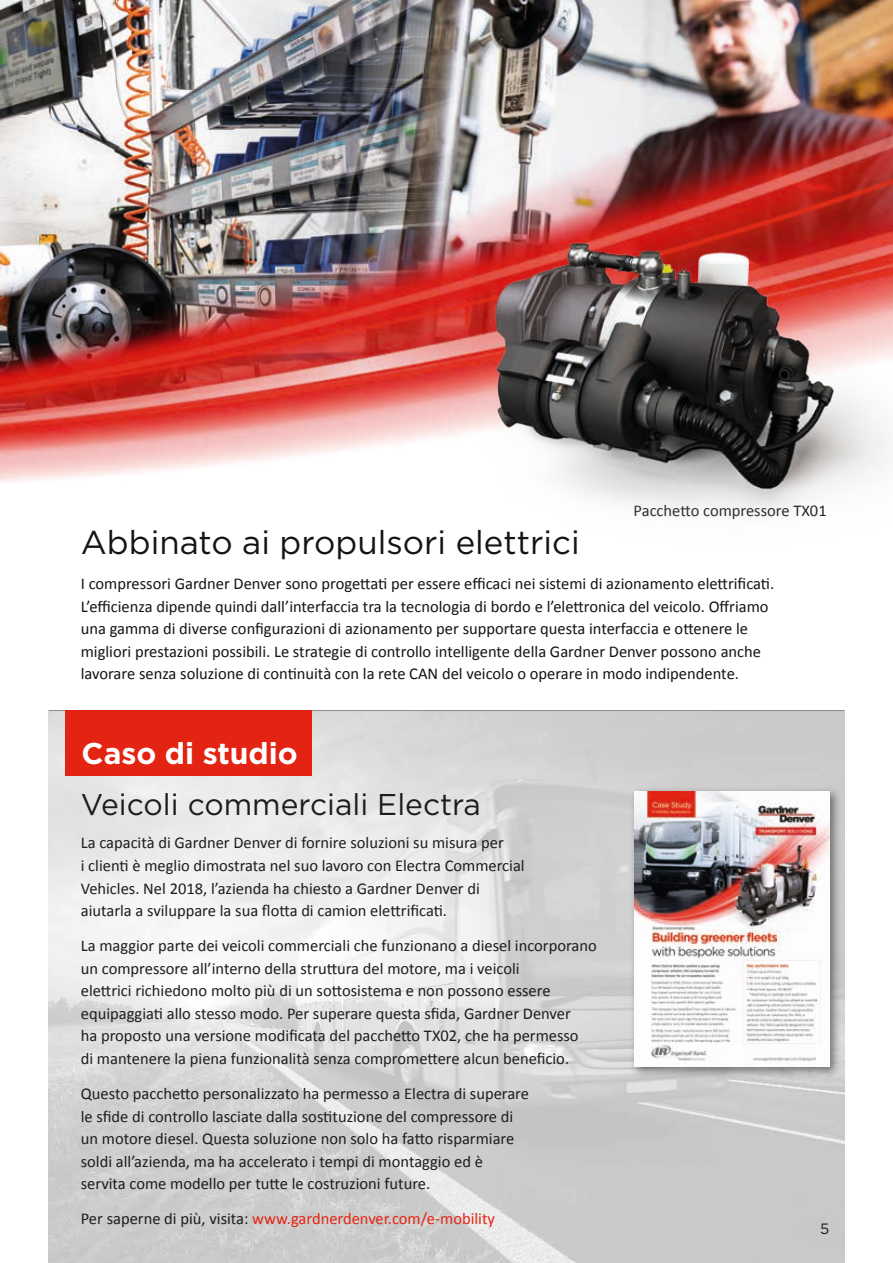
<style>
.page{position:relative;width:893px;height:1263px;background:#fff}
.page>*{position:absolute;margin:0;border:0;box-sizing:border-box;transform-origin:0 0}
.t1{font:33px "Gotham";color:#151411}
.t2{font:30px "Gotham";color:#1d1d1b}
.t3{font:700 30px "Gotham";color:#fff}
.t4{font:16.5px/22.5px "Calibri";color:#1d1d1b}
.t5{font:16.5px/22.5px "Calibri";color:#151411}
.t6{font:16.5px "Calibri";color:#e42413}
.t7{font:15px "Gotham";color:#1d1d1b}
.s1{color:#1d1d1b}
</style>
<div class="page">
<img style="left:49px;top:958px;width:795px;height:305px">
<img style="left:0;top:0;width:893px;height:958px">
<img style="left:461px;top:197px;width:432px;height:354px">
<div style="left:629px;top:786px;width:212px;height:293px;background:#1d1d1b;opacity:.52"></div>
<img style="left:634px;top:791px;width:195px;height:276px">
<div style="left:65px;top:710px;width:246px;height:66px;background:#e42413"></div>
<p class="t4" style="left:634px;top:499px;width:195px">Pacchetto compressore TX01</p>
<h1 class="t1" style="left:81px;top:521px;width:500px">Abbinato ai propulsori elettrici</h1>
<p class="t5" style="left:81px;top:571px;width:695px">I compressori Gardner Denver sono progettati per essere efficaci nei sistemi di azionamento elettrificati.<br>L’efficienza dipende quindi dall’interfaccia tra la tecnologia di bordo e l’elettronica del veicolo. Offriamo una gamma di diverse configurazioni di azionamento per supportare questa interfaccia e ottenere le migliori prestazioni possibili. Le strategie di controllo intelligente della Gardner Denver possono anche lavorare senza soluzione di continuità con la rete CAN del veicolo o operare in modo indipendente.</p>
<h2 class="t3" style="left:82px;top:733px;width:218px">Caso di studio</h2>
<h2 class="t2" style="left:81px;top:785px;width:402px">Veicoli commerciali Electra</h2>
<p class="t4" style="left:81px;top:831px;width:445px">La capacità di Gardner Denver di fornire soluzioni su misura per<br>i clienti è meglio dimostrata nel suo lavoro con Electra Commercial Vehicles. Nel 2018, l’azienda ha chiesto a Gardner Denver di aiutarla a sviluppare la sua flotta di camion elettrificati.</p>
<p class="t4" style="left:81px;top:934px;width:517px">La maggior parte dei veicoli commerciali che funzionano a diesel incorporano un compressore all’interno della struttura del motore, ma i veicoli<br>elettrici richiedono molto più di un sottosistema e non possono essere equipaggiati allo stesso modo. Per superare questa sfida, Gardner Denver<br>ha proposto una versione modificata del pacchetto TX02, che ha permesso<br>di mantenere la piena funzionalità senza compromettere alcun beneficio.</p>
<p class="t4" style="left:81px;top:1081px;width:450px">Questo pacchetto personalizzato ha permesso a Electra di superare le sfide di controllo lasciate dalla sostituzione del compressore di un motore diesel. Questa soluzione non solo ha fatto risparmiare soldi all’azienda, ma ha accelerato i tempi di montaggio ed è servita come modello per tutte le costruzioni future.</p>
<p class="t6" style="left:81px;top:1209px;width:416px"><span class="s1">Per saperne di più, visita:</span> www.gardnerdenver.com/e-mobility</p>
<p class="t7" style="left:820px;top:1219px;width:11px">5</p>
</div>
